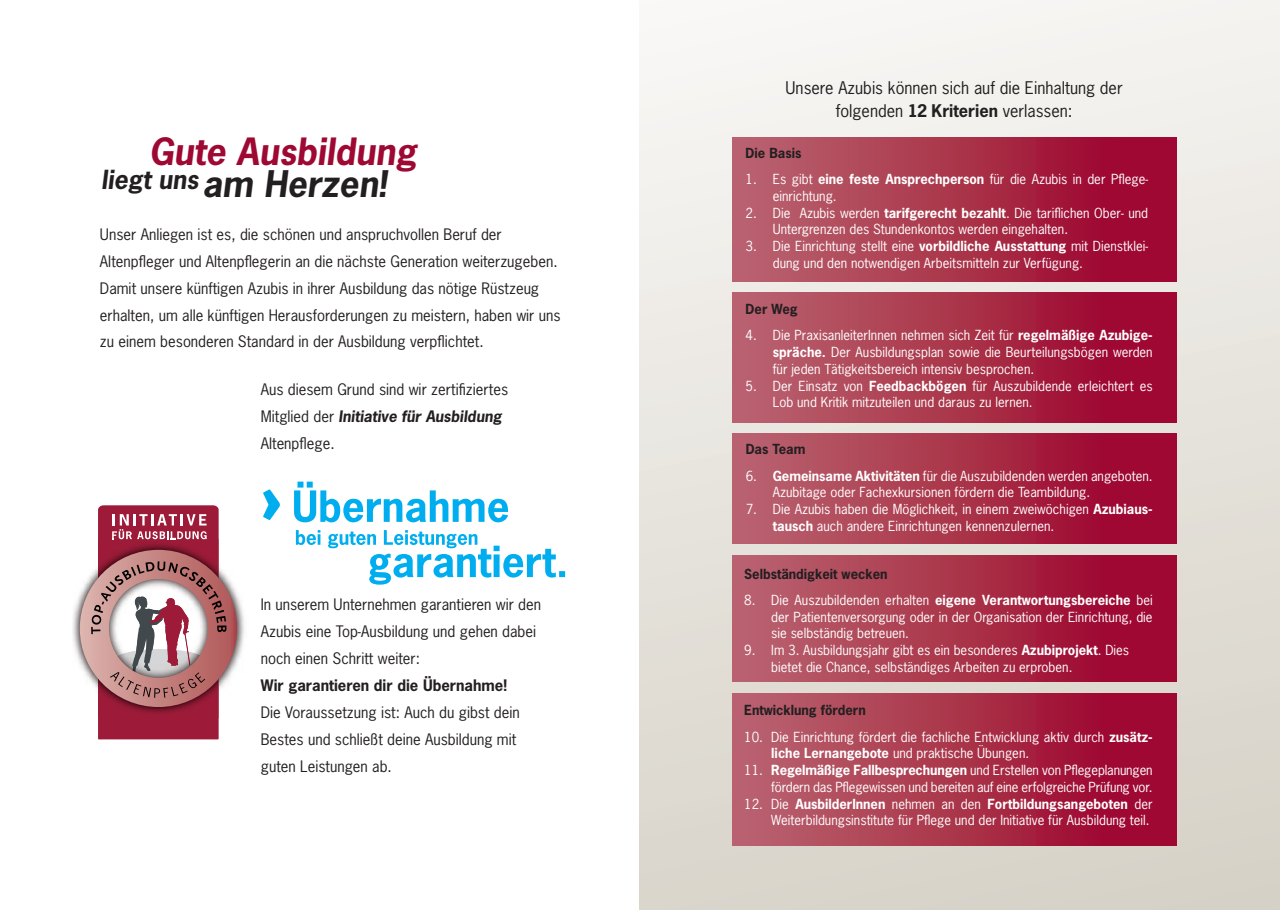
<style>
.page{position:relative;width:1280px;height:910px;background:#fff}
.page>*{position:absolute;margin:0;border:0;box-sizing:border-box;transform-origin:0 0}
.t1{font:italic 700 35.4px "News Gothic Std";color:#9e0832}
.t2{font:italic 700 34.5px "News Gothic Std";color:#231f20}
.t3{font:16.35px/22.4px "News Gothic Std";color:#231f20;text-align:center}
.t4{font:14.85px/26.8px "News Gothic Std";color:#231f20}
.t5{font:700 14.85px "News Gothic Std";color:#231f20}
.t6{font:13.05px/16.8px "News Gothic Std";color:#fff}
.t7{font:700 13.05px "News Gothic Std";color:#231f20}
.s1{font-weight:700;font-style:italic}
.s2{font-weight:700}
</style>
<div class="page">
<div style="left:640px;top:0;width:640px;height:910px;background:linear-gradient(to bottom,#f6f4f2,#d7d1c7)"></div>
<div style="left:733px;top:694px;width:444px;height:151px;background:linear-gradient(to right,#ba676f,#9a0029)"></div>
<div style="left:733px;top:555px;width:444px;height:126px;background:linear-gradient(to right,#ba676f,#9a0029)"></div>
<div style="left:733px;top:434px;width:444px;height:110px;background:linear-gradient(to right,#ba676f,#9a0029)"></div>
<div style="left:733px;top:293px;width:444px;height:129px;background:linear-gradient(to right,#ba676f,#9a0029)"></div>
<div style="left:733px;top:137px;width:444px;height:144px;background:linear-gradient(to right,#ba676f,#9a0029)"></div>
<img style="left:72px;top:594px;width:172px;height:71px">
<svg style="left:80px;top:505px;width:157px;height:235px"></svg>
<svg style="left:296px;top:530px;width:269px;height:55px"></svg>
<svg style="left:294px;top:482px;width:214px;height:40px"></svg>
<svg style="left:263px;top:489px;width:17px;height:31px"></svg>
<h1 class="t1" style="left:149px;top:132px;width:269px">Gute Ausbildung</h1>
<h2 class="t2" style="left:101px;top:164px;width:287px"><sup>liegt</sup> <sup>uns</sup> am Herzen!</h2>
<p class="t4" style="left:100px;top:221px;width:462px">Unser Anliegen ist es, die schönen und anspruchvollen Beruf der Altenpfleger und Altenpflegerin an die nächste Generation weiterzugeben.<br>Damit unsere künftigen Azubis in ihrer Ausbildung das nötige Rüstzeug erhalten, um alle künftigen Herausforderungen zu meistern, haben wir uns zu einem besonderen Standard in der Ausbildung verpflichtet.</p>
<p class="t4" style="left:261px;top:377px;width:249px">Aus diesem Grund sind wir zertifiziertes<br>Mitglied der <span class="s1">Initiative für Ausbildung<br></span>Altenpflege.</p>
<p class="t4" style="left:261px;top:592px;width:282px">In unserem Unternehmen garantieren wir den<br>Azubis eine Top-Ausbildung und gehen dabei noch einen Schritt weiter:</p>
<p class="t5" style="left:261px;top:677px;width:248px">Wir garantieren dir die Übernahme!</p>
<p class="t4" style="left:261px;top:699px;width:260px">Die Voraussetzung ist: Auch du gibst dein<br>Bestes und schließt deine Ausbildung mit guten Leistungen ab.</p>
<p class="t3" style="left:786px;top:77px;width:339px">Unsere Azubis können sich auf die Einhaltung der folgenden <span class="s2">12 Kriterien</span> verlassen:</p>
<p class="t7" style="left:746px;top:146px;width:57px">Die Basis</p>
<p class="t6" style="left:773px;top:171px;width:377px;text-indent:-27px">1. Es gibt <span class="s2">eine feste Ansprechperson</span> für die Azubis in der Pflege&shy;einrichtung.</p>
<p class="t6" style="left:773px;top:205px;width:377px;text-indent:-27px">2. Die Azubis werden <span class="s2">tarifgerecht bezahlt</span>. Die tariflichen Ober- und<br>Untergrenzen des Stundenkontos werden eingehalten.</p>
<p class="t6" style="left:773px;top:238px;width:377px;text-indent:-27px">3. Die Einrichtung stellt eine <span class="s2">vorbildliche Ausstattung</span> mit Dienstklei&shy;dung und den notwendigen Arbeitsmitteln zur Verfügung.</p>
<p class="t7" style="left:746px;top:302px;width:54px">Der Weg</p>
<p class="t6" style="left:773px;top:327px;width:381px;text-align:justify;text-indent:-27px">4. Die PraxisanleiterInnen nehmen sich Zeit für <span class="s2">regelmäßige Azubige&shy;spräche.</span> Der Ausbildungsplan sowie die Beurteilungsbögen werden für jeden Tätigkeitsbereich intensiv besprochen.</p>
<p class="t6" style="left:773px;top:378px;width:381px;text-indent:-27px">5. Der Einsatz von <span class="s2">Feedbackbögen</span> für Auszubildende erleichtert es<br>Lob und Kritik mitzuteilen und daraus zu lernen.</p>
<p class="t7" style="left:746px;top:442px;width:61px">Das Team</p>
<p class="t6" style="left:773px;top:468px;width:381px;text-indent:-27px">6. <span class="s2">Gemeinsame Aktivitäten</span> für die Auszubildenden werden angeboten.<br>Azubitage oder Fachexkursionen fördern die Teambildung.</p>
<p class="t6" style="left:773px;top:501px;width:381px;text-indent:-27px">7. Die Azubis haben die Möglichkeit, in einem zweiwöchigen <span class="s2">Azubiaus&shy;tausch</span> auch andere Einrichtungen kennenzulernen.</p>
<p class="t7" style="left:744px;top:566px;width:145px">Selbständigkeit wecken</p>
<p class="t6" style="left:771px;top:592px;width:383px;text-align:justify;text-indent:-27px">8. Die Auszubildenden erhalten <span class="s2">eigene Verantwortungsbereiche</span> bei der Patientenversorgung oder in der Organisation der Einrichtung, die sie selbständig betreuen.</p>
<p class="t6" style="left:771px;top:642px;width:359px;text-indent:-27px">9. Im 3. Ausbildungsjahr gibt es ein besonderes <span class="s2">Azubiprojekt</span>. Dies bietet die Chance, selbständiges Arbeiten zu erproben.</p>
<p class="t7" style="left:744px;top:703px;width:123px">Entwicklung fördern</p>
<p class="t6" style="left:771px;top:729px;width:383px;text-indent:-27px">10. Die Einrichtung fördert die fachliche Entwicklung aktiv durch <span class="s2">zusätz&shy;liche Lernangebote</span> und praktische Übungen.</p>
<p class="t6" style="left:744px;top:762px;width:410px;text-align:right">11. <span class="s2">Regelmäßige Fallbesprechungen</span> und Erstellen von Pflegeplanungen fördern das Pflegewissen und bereiten auf eine erfolgreiche Prüfung vor.</p>
<p class="t6" style="left:744px;top:796px;width:410px;text-align:right">12. Die <span class="s2">AusbilderInnen</span> nehmen an den <span class="s2">Fortbildungsangeboten</span> der<br>Weiterbildungsinstitute für Pflege und der Initiative für Ausbildung teil.</p>
</div>
